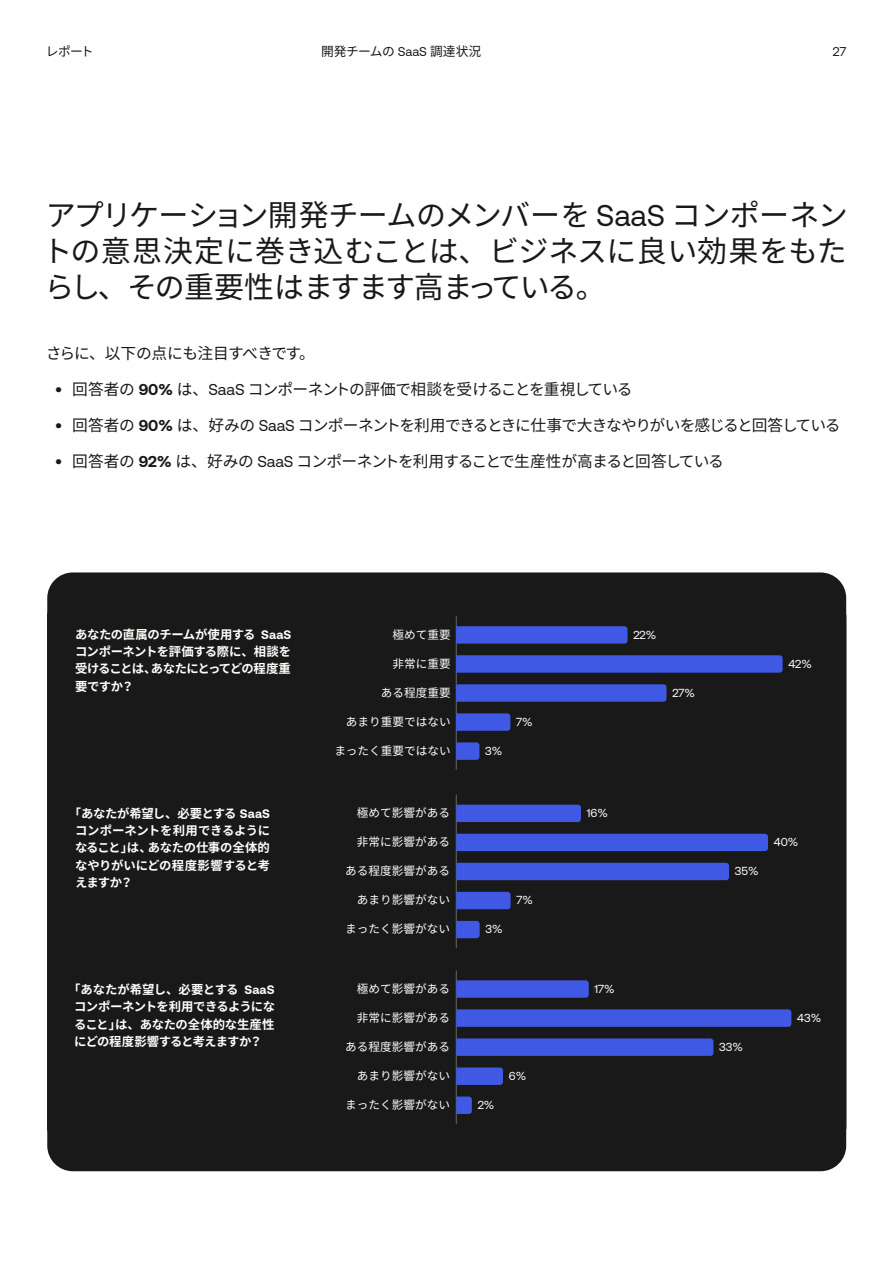
<style>
.page{position:relative;width:893px;height:1263px;background:#fff}
.page>*{position:absolute;margin:0;border:0;box-sizing:border-box;transform-origin:0 0}
.t1{font:30px/36px "Noto Sans CJ Kjp";letter-spacing:-.025em;color:#191919;text-align:justify}
.t2{font:15.75px "Noto Sans CJ Kjp";letter-spacing:-.055em;color:#191919}
.t3{font:12.75px "Noto Sans CJ Kjp";letter-spacing:-.02em;color:#191919}
.t4{font:12.75px "Noto Sans CJ Kjp";letter-spacing:-.045em;color:#191919}
.t5{font:12.75px "Aeonik";color:#191919}
.t6{font:700 12.3px/17.4px "Noto Sans CJ Kjp";letter-spacing:-.03em;color:#fffefa;text-align:justify}
.t7{font:11.7px "Noto Sans CJ Kjp";color:#fffefa}
.t8{font:11.7px "Aeonik";color:#fffefa}
.s1{font-family:"Aeonik"}
.s2{font-family:"Aeonik";font-weight:700}
</style>
<div class="page">
<div style="left:47px;top:572px;width:799px;height:599px;background:#191919;border-radius:26px"></div>
<hr style="left:456px;top:616px;width:1px;height:154px;background:#6b665f">
<hr style="left:456px;top:795px;width:1px;height:153px;background:#6b665f">
<hr style="left:456px;top:970px;width:1px;height:154px;background:#6b665f">
<svg style="left:456px;top:626px;width:172px;height:18px;background:#3d56dc"></svg>
<svg style="left:456px;top:655px;width:327px;height:18px;background:#3d56dd"></svg>
<svg style="left:456px;top:684px;width:211px;height:18px;background:#3d56dc"></svg>
<svg style="left:456px;top:713px;width:54px;height:18px"></svg>
<svg style="left:456px;top:742px;width:24px;height:18px"></svg>
<div style="left:456px;top:805px;width:125px;height:17px;background:#3f59e4"></div>
<div style="left:456px;top:834px;width:312px;height:17px;background:#3f59e4"></div>
<div style="left:456px;top:863px;width:273px;height:17px;background:#3f59e4"></div>
<svg style="left:456px;top:892px;width:55px;height:17px"></svg>
<svg style="left:456px;top:921px;width:24px;height:17px"></svg>
<svg style="left:456px;top:1067px;width:47px;height:18px"></svg>
<svg style="left:456px;top:1096px;width:16px;height:18px"></svg>
<svg style="left:456px;top:980px;width:133px;height:18px;background:#3d56dc"></svg>
<svg style="left:456px;top:1009px;width:336px;height:18px;background:#3d56dc"></svg>
<svg style="left:456px;top:1038px;width:258px;height:18px;background:#3d56dc"></svg>
<p class="t4" style="left:46px;top:44px;width:49px">レポート</p>
<p class="t3" style="left:321px;top:44px;width:162px">開発チームの <span class="s1">SaaS</span> 調達状況</p>
<p class="t5" style="left:833px;top:45px;width:15px">27</p>
<h1 class="t1" style="left:42px;top:198px;width:807px">アプリケーション開発チームのメンバーを <span class="s1">SaaS</span> コンポーネントの意思決定に巻き込むことは、ビジネスに良い効果をもたらし、その重要性はますます高まっている。</h1>
<p class="t2" style="left:46px;top:344px;width:270px">さらに、以下の点にも注目すべきです。</p>
<p class="t2" style="left:55px;top:380px;width:579px"><span class="s2">•</span> 回答者の <span class="s2">90%</span> は、<span class="s1">SaaS</span> コンポーネントの評価で相談を受けることを重視している</p>
<p class="t2" style="left:55px;top:416px;width:787px"><span class="s2">•</span> 回答者の <span class="s2">90%</span> は、好みの <span class="s1">SaaS</span> コンポーネントを利用できるときに仕事で大きなやりがいを感じると回答している</p>
<p class="t2" style="left:55px;top:452px;width:670px"><span class="s2">•</span> 回答者の <span class="s2">92%</span> は、好みの <span class="s1">SaaS</span> コンポーネントを利用することで生産性が高まると回答している</p>
<p class="t6" style="left:75px;top:625px;width:218px">あなたの直属のチームが使用する <span class="s1">SaaS</span>コンポーネントを評価する際に、相談を受けることは、あなたにとってどの程度重要ですか？</p>
<p class="t7" style="left:392px;top:628px;width:60px">極めて重要</p>
<p class="t7" style="left:392px;top:657px;width:60px">非常に重要</p>
<p class="t7" style="left:381px;top:686px;width:71px">ある程度重要</p>
<p class="t7" style="left:346px;top:715px;width:106px">あまり重要ではない</p>
<p class="t7" style="left:334px;top:744px;width:118px">まったく重要ではない</p>
<p class="t6" style="left:75px;top:804px;width:197px;text-indent:-6px">「あなたが希望し、必要とする <span class="s1">SaaS</span>コンポーネントを利用できるようになること」は、あなたの仕事の全体的なやりがいにどの程度影響すると考えますか？</p>
<p class="t7" style="left:357px;top:806px;width:95px">極めて影響がある</p>
<p class="t7" style="left:357px;top:835px;width:95px">非常に影響がある</p>
<p class="t7" style="left:345px;top:864px;width:106px">ある程度影響がある</p>
<p class="t7" style="left:357px;top:893px;width:95px">あまり影響がない</p>
<p class="t7" style="left:345px;top:922px;width:106px">まったく影響がない</p>
<p class="t6" style="left:68px;top:981px;width:209px;text-align:center">「あなたが希望し、必要とする <span class="s1">SaaS</span>コンポーネントを利用できるようになること」は、あなたの全体的な生産性にどの程度影響すると考えますか？</p>
<p class="t7" style="left:357px;top:982px;width:95px">極めて影響がある</p>
<p class="t7" style="left:357px;top:1011px;width:95px">非常に影響がある</p>
<p class="t7" style="left:345px;top:1040px;width:106px">ある程度影響がある</p>
<p class="t7" style="left:357px;top:1069px;width:95px">あまり影響がない</p>
<p class="t7" style="left:345px;top:1098px;width:106px">まったく影響がない</p>
<p class="t8" style="left:485px;top:744px;width:19px">3%</p>
<p class="t8" style="left:516px;top:715px;width:18px">7%</p>
<p class="t8" style="left:485px;top:923px;width:19px">3%</p>
<p class="t8" style="left:516px;top:894px;width:18px">7%</p>
<p class="t8" style="left:478px;top:1098px;width:18px">2%</p>
<p class="t8" style="left:509px;top:1069px;width:19px">6%</p>
<p class="t8" style="left:633px;top:628px;width:24px">22%</p>
<p class="t8" style="left:672px;top:686px;width:24px">27%</p>
<p class="t8" style="left:788px;top:657px;width:25px">42%</p>
<p class="t8" style="left:587px;top:807px;width:23px">16%</p>
<p class="t8" style="left:595px;top:982px;width:22px">17%</p>
<p class="t8" style="left:593px;top:982px;width:22px">17%</p>
<p class="t8" style="left:735px;top:865px;width:25px">35%</p>
<p class="t8" style="left:774px;top:836px;width:26px">40%</p>
<p class="t8" style="left:719px;top:1040px;width:25px">33%</p>
<p class="t8" style="left:718px;top:1040px;width:25px">33%</p>
<p class="t8" style="left:797px;top:1011px;width:25px">43%</p>
<p class="t8" style="left:796px;top:1011px;width:25px">43%</p>
</div>
